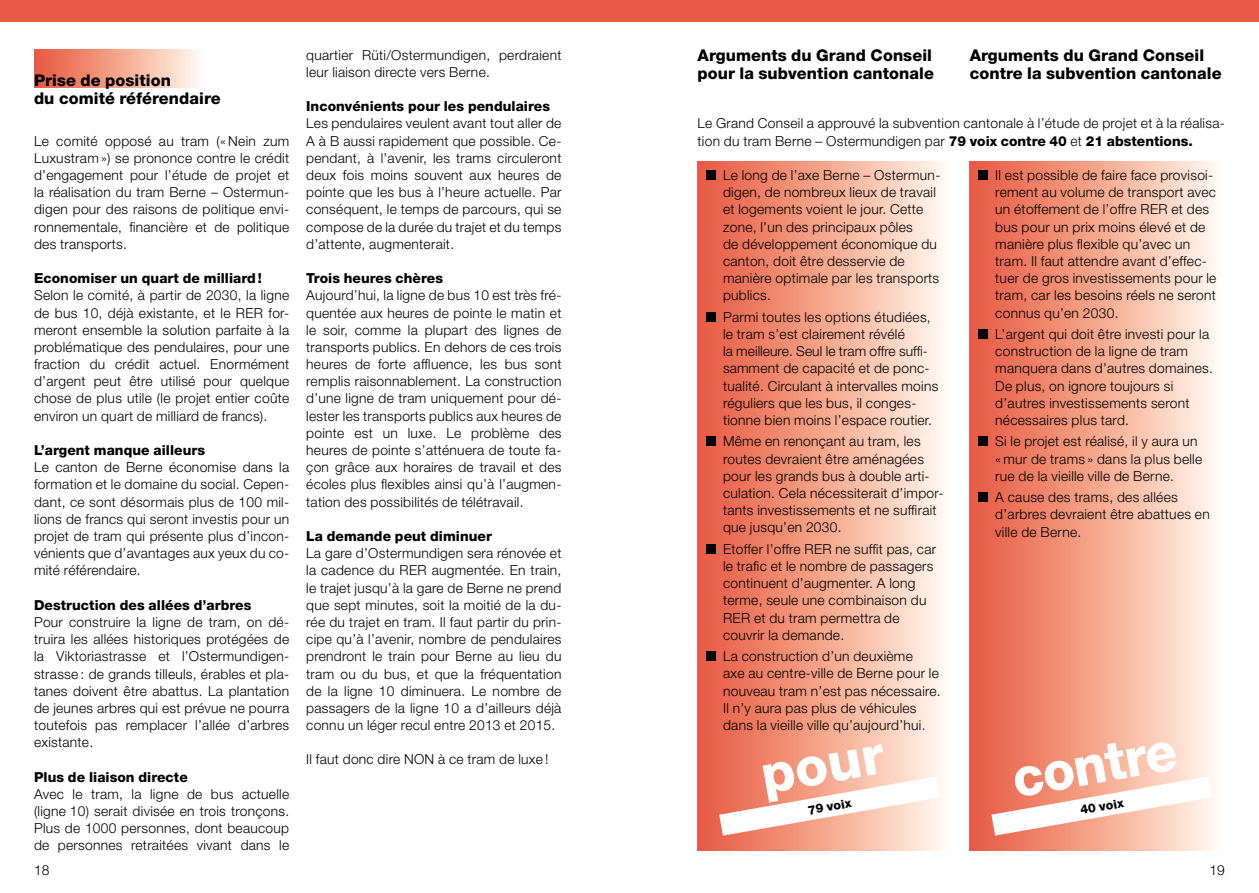
<style>
.page{position:relative;width:1259px;height:893px;background:#fff}
.page>*{position:absolute;margin:0;border:0;box-sizing:border-box;transform-origin:0 0}
.t1{font:800 54px "Helvetica Neue LT Pro";color:#fff}
.t2{font:800 16.2px/17.9px "Helvetica Neue LT Pro";letter-spacing:.005em;color:#000}
.t3{font:300 13.8px/17.2px "Helvetica Neue LT Pro";letter-spacing:.02em;color:#000}
.t4{font:800 13.8px "Helvetica Neue LT Pro";letter-spacing:.005em;color:#000}
.t5{font:800 12.45px "Helvetica Neue LT Pro";color:#000}
.s1{font-weight:800}
</style>
<div class="page">
<div style="left:0;top:0;width:629px;height:21px;background:#e85946"></div>
<div style="left:629px;top:0;width:630px;height:21px;background:#e85946"></div>
<div style="left:34px;top:50px;width:170px;height:38px;background:linear-gradient(to right,#e85639,#fffaed)"></div>
<div style="left:697px;top:161px;width:255px;height:689px;background:linear-gradient(to right,#e85639,#fffbee)"></div>
<div style="left:969px;top:161px;width:256px;height:689px;background:linear-gradient(to right,#e85639,#fffbee)"></div>
<div style="left:706px;top:170px;width:10px;height:10px;background:#000"></div>
<div style="left:706px;top:312px;width:10px;height:10px;background:#000"></div>
<div style="left:706px;top:436px;width:10px;height:10px;background:#000"></div>
<div style="left:706px;top:544px;width:10px;height:10px;background:#000"></div>
<div style="left:706px;top:651px;width:10px;height:10px;background:#000"></div>
<div style="left:978px;top:170px;width:10px;height:10px;background:#000"></div>
<div style="left:978px;top:329px;width:10px;height:10px;background:#000"></div>
<div style="left:978px;top:436px;width:10px;height:10px;background:#000"></div>
<div style="left:978px;top:492px;width:10px;height:10px;background:#000"></div>
<svg style="left:969px;top:762px;width:256px;height:88px"></svg>
<svg style="left:697px;top:762px;width:255px;height:88px"></svg>
<p class="t2" style="left:34px;top:71px;width:188px">Prise de position<br>du comité référendaire</p>
<p class="t3" style="left:34px;top:132px;width:257px;text-align:justify">Le comité opposé au tram (« Nein zum Luxustram ») se prononce contre le crédit d’engagement pour l’étude de projet et la réalisation du tram Berne – Ostermun&shy;digen pour des raisons de politique envi&shy;ronnementale, financière et de politique des transports.</p>
<p class="t4" style="left:34px;top:270px;width:229px">Economiser un quart de milliard!</p>
<p class="t3" style="left:34px;top:286px;width:257px;text-align:justify">Selon le comité, à partir de 2030, la ligne de bus 10, déjà existante, et le RER for&shy;meront ensemble la solution parfaite à la problématique des pendulaires, pour une fraction du crédit actuel. Enormément d’argent peut être utilisé pour quelque chose de plus utile (le projet entier coûte environ un quart de milliard de francs).</p>
<p class="t4" style="left:34px;top:442px;width:173px">L’argent manque ailleurs</p>
<p class="t3" style="left:34px;top:458px;width:257px;text-align:justify">Le canton de Berne économise dans la formation et le domaine du social. Cepen&shy;dant, ce sont désormais plus de 100 mil&shy;lions de francs qui seront investis pour un projet de tram qui présente plus d’incon&shy;vénients que d’avantages aux yeux du co&shy;mité référendaire.</p>
<p class="t4" style="left:34px;top:597px;width:219px">Destruction des allées d’arbres</p>
<p class="t3" style="left:34px;top:613px;width:257px">Pour construire la ligne de tram, on dé&shy;truira les allées historiques protégées de la Viktoriastrasse et l’Ostermundigen&shy;strasse : de grands tilleuls, érables et pla&shy;tanes doivent être abattus. La plantation de jeunes arbres qui est prévue ne pourra toutefois pas remplacer l’allée d’arbres existante.</p>
<p class="t4" style="left:34px;top:769px;width:155px">Plus de liaison directe</p>
<p class="t3" style="left:34px;top:785px;width:257px;text-align:justify">Avec le tram, la ligne de bus actuelle (ligne 10) serait divisée en trois tronçons.<br>Plus de 1000 personnes, dont beaucoup de personnes retraitées vivant dans le</p>
<p class="t3" style="left:306px;top:46px;width:257px">quartier Rüti/Ostermundigen, perdraient leur liaison directe vers Berne.</p>
<p class="t4" style="left:306px;top:98px;width:245px">Inconvénients pour les pendulaires</p>
<p class="t3" style="left:306px;top:115px;width:257px;text-align:justify">Les pendulaires veulent avant tout aller de A à B aussi rapidement que possible. Ce&shy;pendant, à l’avenir, les trams circuleront deux fois moins souvent aux heures de pointe que les bus à l’heure actuelle. Par conséquent, le temps de parcours, qui se compose de la durée du trajet et du temps d’attente, augmenterait.</p>
<p class="t4" style="left:306px;top:270px;width:138px">Trois heures chères</p>
<p class="t3" style="left:306px;top:286px;width:257px;text-align:justify">Aujourd’hui, la ligne de bus 10 est très fré&shy;quentée aux heures de pointe le matin et le soir, comme la plupart des lignes de transports publics. En dehors de ces trois heures de forte affluence, les bus sont remplis raisonnablement. La construction d’une ligne de tram uniquement pour dé&shy;lester les transports publics aux heures de pointe est un luxe. Le problème des heures de pointe s’atténuera de toute fa&shy;çon grâce aux horaires de travail et des écoles plus flexibles ainsi qu’à l’augmen&shy;tation des possibilités de télétravail.</p>
<p class="t4" style="left:306px;top:528px;width:187px">La demande peut diminuer</p>
<p class="t3" style="left:306px;top:544px;width:257px;text-align:justify">La gare d’Ostermundigen sera rénovée et la cadence du RER augmentée. En train, le trajet jusqu’à la gare de Berne ne prend que sept minutes, soit la moitié de la du&shy;rée du trajet en tram. Il faut partir du prin&shy;cipe qu’à l’avenir, nombre de pendulaires prendront le train pour Berne au lieu du tram ou du bus, et que la fréquentation de la ligne 10 diminuera. Le nombre de passagers de la ligne 10 a d’ailleurs déjà connu un léger recul entre 2013 et 2015.</p>
<p class="t3" style="left:306px;top:751px;width:244px">Il faut donc dire NON à ce tram de luxe !</p>
<p class="t2" style="left:697px;top:47px;width:238px">Arguments du Grand Conseil pour la subvention cantonale</p>
<p class="t2" style="left:969px;top:47px;width:253px">Arguments du Grand Conseil contre la subvention cantonale</p>
<p class="t3" style="left:697px;top:115px;width:529px">Le Grand Conseil a approuvé la subvention cantonale à l’étude de projet et à la réalisa&shy;tion du tram Berne – Ostermundigen par <span class="s1">79 voix contre 40</span> et <span class="s1">21 abstentions.</span></p>
<p class="t3" style="left:723px;top:166px;width:219px">Le long de l’axe Berne – Ostermun&shy;digen, de nombreux lieux de travail et logements voient le jour. Cette zone, l’un des principaux pôles<br>de développement économique du canton, doit être desservie de manière optimale par les transports publics.</p>
<p class="t3" style="left:723px;top:308px;width:217px">Parmi toutes les options étudiées, le tram s’est clairement révélé<br>la meilleure. Seul le tram offre suffi&shy;samment de capacité et de ponc&shy;tualité. Circulant à intervalles moins réguliers que les bus, il conges&shy;tionne bien moins l’espace routier.</p>
<p class="t3" style="left:723px;top:432px;width:222px">Même en renonçant au tram, les routes devraient être aménagées pour les grands bus à double arti&shy;culation. Cela nécessiterait d’impor&shy;tants investissements et ne suffirait que jusqu’en 2030.</p>
<p class="t3" style="left:723px;top:540px;width:215px">Etoffer l’offre RER ne suffit pas, car le trafic et le nombre de passagers continuent d’augmenter. A long terme, seule une combinaison du<br>RER et du tram permettra de couvrir la demande.</p>
<p class="t3" style="left:723px;top:647px;width:219px">La construction d’un deuxième<br>axe au centre-ville de Berne pour le nouveau tram n’est pas nécessaire.<br>Il n’y aura pas plus de véhicules dans la vieille ville qu’aujourd’hui.</p>
<h1 class="t1" style="left:755px;top:743px;width:126px;rotate:-10deg">pour</h1>
<p class="t5" style="left:807px;top:803px;width:45px;rotate:-10deg">79 voix</p>
<p class="t3" style="left:995px;top:166px;width:223px">Il est possible de faire face provisoi&shy;rement au volume de transport avec un étoffement de l’offre RER et des bus pour un prix moins élevé et de manière plus flexible qu’avec un tram. Il faut attendre avant d’effec&shy;tuer de gros investissements pour le tram, car les besoins réels ne seront connus qu’en 2030.</p>
<p class="t3" style="left:995px;top:325px;width:219px">L’argent qui doit être investi pour la construction de la ligne de tram manquera dans d’autres domaines.<br>De plus, on ignore toujours si d’autres investissements seront nécessaires plus tard.</p>
<p class="t3" style="left:995px;top:432px;width:208px">Si le projet est réalisé, il y aura un « mur de trams » dans la plus belle rue de la vieille ville de Berne.</p>
<p class="t3" style="left:995px;top:488px;width:216px">A cause des trams, des allées d’arbres devraient être abattues en ville de Berne.</p>
<h1 class="t1" style="left:1007px;top:747px;width:167px;rotate:-10deg">contre</h1>
<p class="t5" style="left:1079px;top:803px;width:45px;rotate:-10deg">40 voix</p>
<p class="t3" style="left:34px;top:861px;width:17px">18</p>
<p class="t3" style="left:1209px;top:861px;width:17px">19</p>
</div>
